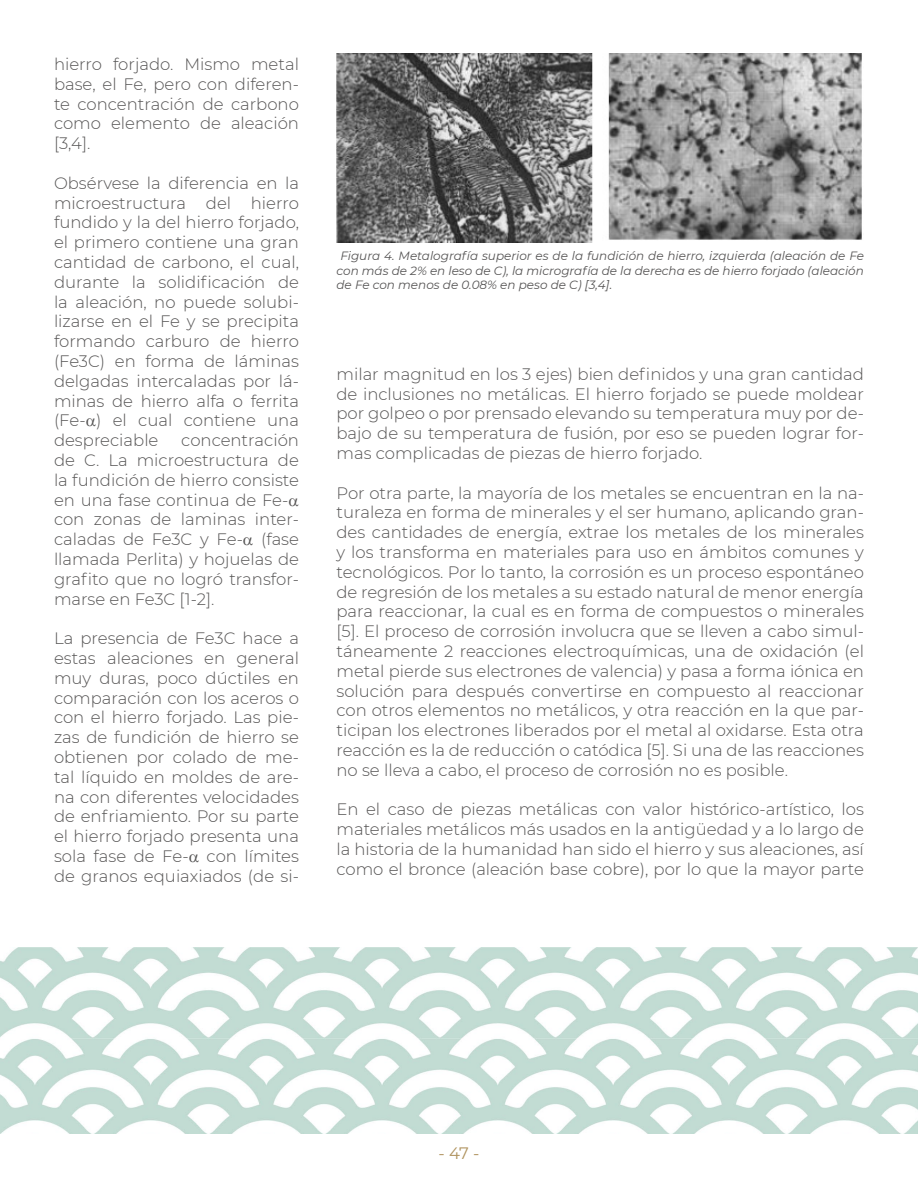
<style>
.page{position:relative;width:918px;height:1188px;background:#fff}
.page>*{position:absolute;margin:0;border:0;box-sizing:border-box;transform-origin:0 0}
.t1{font:300 16.5px/19.8px "Montserrat";color:#555454;text-align:justify}
.t2{font:16.5px "Montserrat";color:#b0935e}
.t3{font:italic 12px/14.4px "Montserrat";color:#555454;text-align:justify}
</style>
<div class="page">
<img style="left:0;top:948px;width:918px;height:186px">
<img style="left:336px;top:54px;width:526px;height:188px">
<p class="t1" style="left:54px;top:54px;width:247px">hierro forjado. Mismo metal base, el Fe, pero con diferen&shy;te concentración de carbono como elemento de aleación [3,4].</p>
<p class="t1" style="left:54px;top:172px;width:247px">Obsérvese la diferencia en la microestructura del hierro fundido y la del hierro forjado, el primero contiene una gran cantidad de carbono, el cual, durante la solidificación de la aleación, no puede solubi&shy;lizarse en el Fe y se precipita formando carburo de hierro (Fe3C) en forma de láminas delgadas intercaladas por lá&shy;minas de hierro alfa o ferrita (Fe- ) el cual contiene una despreciable</p>
<p class="t1" style="left:54px;top:430px;width:247px;text-align:left;text-indent:127px">concentración de C. La microestructura de la fundición de hierro consiste en una fase continua de Fe&shy;con zonas de laminas inter&shy;caladas de Fe3C y Fe- (fase llamada Perlita) y hojuelas de grafito que no logró transfor&shy;marse en Fe3C [1-2].</p>
<p class="t1" style="left:54px;top:628px;width:247px">La presencia de Fe3C hace a estas aleaciones en general muy duras, poco dúctiles en comparación con los aceros o con el hierro forjado. Las pie&shy;zas de fundición de hierro se obtienen por colado de me&shy;tal líquido en moldes de are&shy;na con diferentes velocidades de enfriamiento. Por su parte el hierro forjado presenta una sola fase de Fe- con límites de granos equiaxiados (de si-</p>
<p class="t3" style="left:336px;top:248px;width:529px;text-indent:4px">Figura 4. Metalografía superior es de la fundición de hierro, izquierda (aleación de Fe con más de 2% en leso de C), la micrografía de la derecha es de hierro forjado (aleación de Fe con menos de 0.08% en peso de C) [3,4].</p>
<p class="t1" style="left:336px;top:363px;width:529px">milar magnitud en los 3 ejes) bien definidos y una gran cantidad de inclusiones no metálicas. El hierro forjado se puede moldear por golpeo o por prensado elevando su temperatura muy por de&shy;bajo de su temperatura de fusión, por eso se pueden lograr for&shy;mas complicadas de piezas de hierro forjado.</p>
<p class="t1" style="left:336px;top:482px;width:529px">Por otra parte, la mayoría de los metales se encuentran en la na&shy;turaleza en forma de minerales y el ser humano, aplicando gran&shy;des cantidades de energía, extrae los metales de los minerales y los transforma en materiales para uso en ámbitos comunes y tecnológicos. Por lo tanto, la corrosión es un proceso espontáneo de regresión de los metales a su estado natural de menor energía para reaccionar, la cual es en forma de compuestos o minerales [5]. El proceso de corrosión involucra que se lleven a cabo simul&shy;táneamente 2 reacciones electroquímicas, una de oxidación (el metal pierde sus electrones de valencia) y pasa a forma iónica en solución para después convertirse en compuesto al reaccionar con otros elementos no metálicos, y otra reacción en la que par&shy;ticipan los electrones liberados por el metal al oxidarse. Esta otra reacción es la de reducción o catódica [5]. Si una de las reacciones no se lleva a cabo, el proceso de corrosión no es posible.</p>
<p class="t1" style="left:336px;top:799px;width:529px">En el caso de piezas metálicas con valor histórico-artístico, los materiales metálicos más usados en la antigüedad y a lo largo de la historia de la humanidad han sido el hierro y sus aleaciones, así como el bronce (aleación base cobre), por lo que la mayor parte</p>
<p class="t2" style="left:438px;top:1142px;width:43px">- 47 -</p>
</div>
